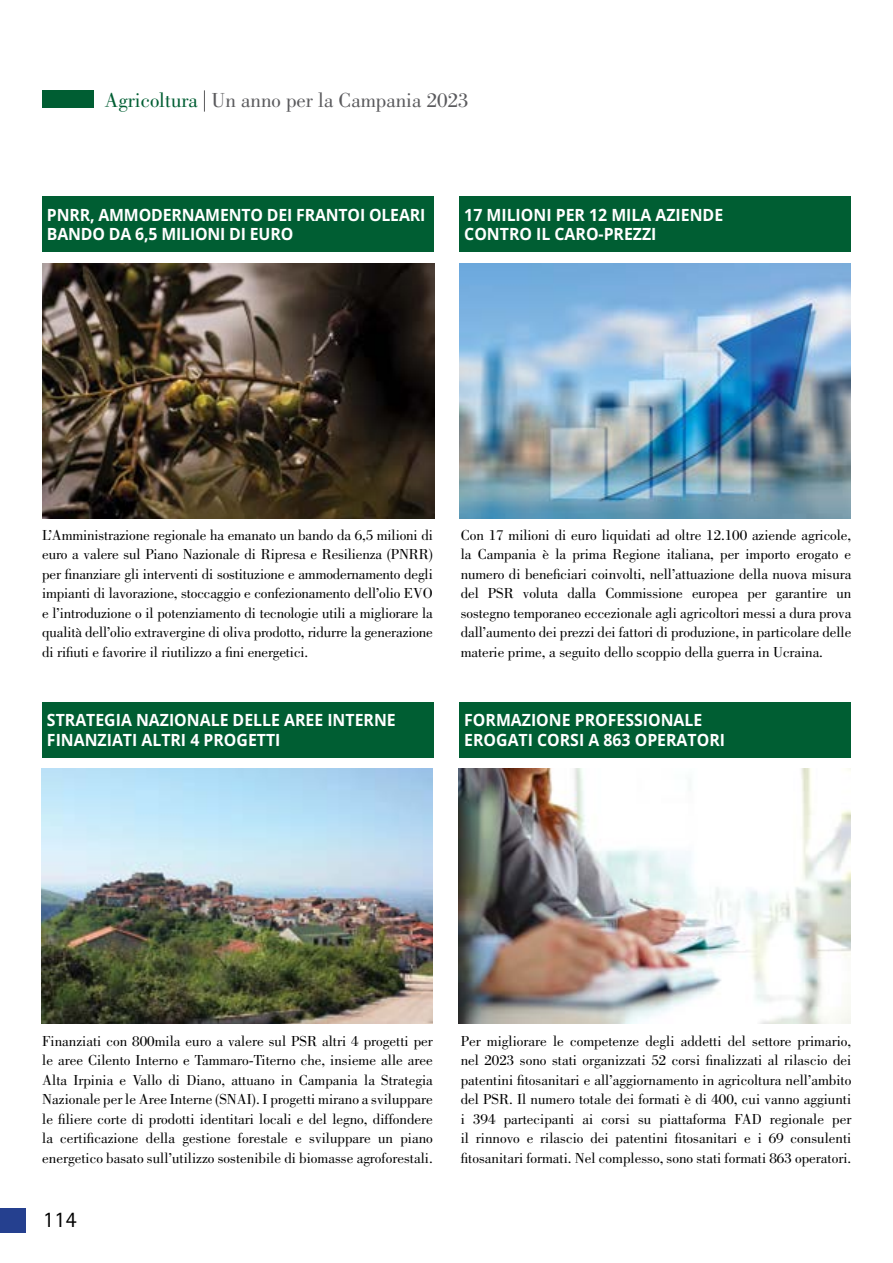
<style>
.page{position:relative;width:893px;height:1263px;background:#fff}
.page>*{position:absolute;margin:0;border:0;box-sizing:border-box;transform-origin:0 0}
.t1{font:22.5px "Rotis Sans Serif";color:#000}
.t2{font:21px "Bodoni Std";color:#5a5a5d}
.t3{font:700 16.8px/19.5px "Open Sans";color:#fff;scale:.94 1}
.t4{font:15px/19.5px "Bodoni Std";letter-spacing:-.005em;color:#000;text-align:justify}
.s1{color:#005e33}
</style>
<div class="page">
<div style="left:42px;top:90px;width:51px;height:17px;background:#005e33"></div>
<svg style="left:204px;top:90px;width:1px;height:22px"></svg>
<div style="left:43px;top:197px;width:391px;height:55px;background:#005e33"></div>
<div style="left:459px;top:197px;width:392px;height:55px;background:#005e33"></div>
<div style="left:43px;top:702px;width:391px;height:55px;background:#005e33"></div>
<div style="left:459px;top:702px;width:392px;height:55px;background:#005e33"></div>
<img style="left:43px;top:263px;width:391px;height:255px">
<img style="left:459px;top:263px;width:392px;height:255px">
<img style="left:42px;top:769px;width:391px;height:255px">
<img style="left:459px;top:769px;width:391px;height:255px">
<div style="left:0;top:1209px;width:26px;height:24px;background:#25408f"></div>
<h2 class="t2" style="left:105px;top:88px;width:366px"><span class="s1">Agricoltura</span> Un anno per la Campania 2023</h2>
<p class="t3" style="left:47px;top:204px;width:404px">PNRR, AMMODERNAMENTO DEI FRANTOI OLEARI<br>BANDO DA 6,5 MILIONI DI EURO</p>
<p class="t3" style="left:464px;top:204px;width:277px">17 MILIONI PER 12 MILA AZIENDE<br>CONTRO IL CARO-PREZZI</p>
<p class="t4" style="left:42px;top:525px;width:392px">L’Amministrazione regionale ha emanato un bando da 6,5 milioni di euro a valere sul Piano Nazionale di Ripresa e Resilienza (PNRR) per finanziare gli interventi di sostituzione e ammodernamento degli impianti di lavorazione, stoccaggio e confezionamento dell’olio EVO e l’introduzione o il potenziamento di tecnologie utili a migliorare la qualità dell’olio extravergine di oliva prodotto, ridurre la generazione di rifiuti e favorire il riutilizzo a fini energetici.</p>
<p class="t4" style="left:461px;top:525px;width:392px">Con 17 milioni di euro liquidati ad oltre 12.100 aziende agricole, la Campania è la prima Regione italiana, per importo erogato e numero di beneficiari coinvolti, nell’attuazione della nuova misura del PSR voluta dalla Commissione europea per garantire un sostegno temporaneo eccezionale agli agricoltori messi a dura prova dall’aumento dei prezzi dei fattori di produzione, in particolare delle materie prime, a seguito dello scoppio della guerra in Ucraina.</p>
<p class="t3" style="left:47px;top:710px;width:373px">STRATEGIA NAZIONALE DELLE AREE INTERNE<br>FINANZIATI ALTRI 4 PROGETTI</p>
<p class="t3" style="left:464px;top:710px;width:279px">FORMAZIONE PROFESSIONALE<br>EROGATI CORSI A 863 OPERATORI</p>
<p class="t4" style="left:42px;top:1031px;width:392px">Finanziati con 800mila euro a valere sul PSR altri 4 progetti per le aree Cilento Interno e Tammaro-Titerno che, insieme alle aree Alta Irpinia e Vallo di Diano, attuano in Campania la Strategia Nazionale per le Aree Interne (SNAI). I progetti mirano a sviluppare le filiere corte di prodotti identitari locali e del legno, diffondere la certificazione della gestione forestale e sviluppare un piano energetico basato sull’utilizzo sostenibile di biomasse agroforestali.</p>
<p class="t4" style="left:461px;top:1031px;width:392px">Per migliorare le competenze degli addetti del settore primario, nel 2023 sono stati organizzati 52 corsi finalizzati al rilascio dei patentini fitosanitari e all’aggiornamento in agricoltura nell’ambito del PSR. Il numero totale dei formati è di 400, cui vanno aggiunti i 394 partecipanti ai corsi su piattaforma FAD regionale per il rinnovo e rilascio dei patentini fitosanitari e i 69 consulenti fitosanitari formati. Nel complesso, sono stati formati 863 operatori.</p>
<h1 class="t1" style="left:43px;top:1206px;width:35px">114</h1>
</div>
